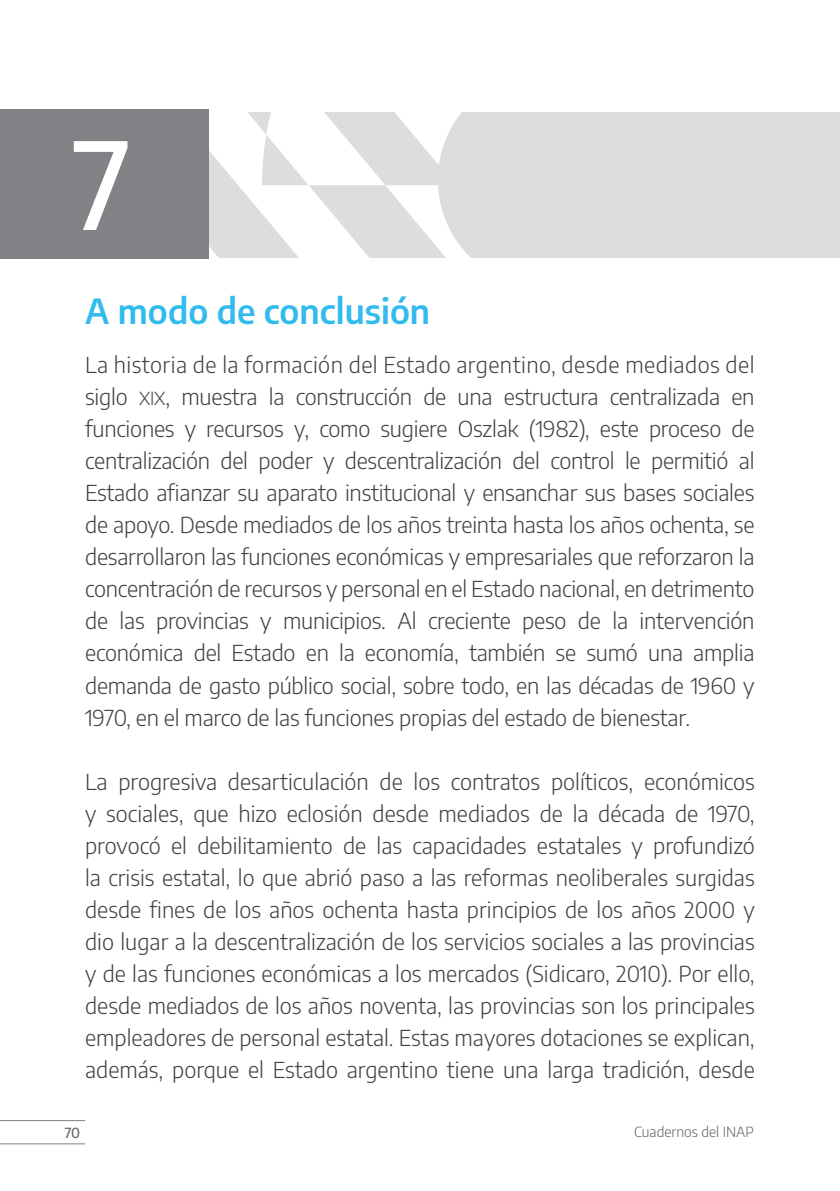
<style>
.page{position:relative;width:840px;height:1191px;background:#fff}
.page>*{position:absolute;margin:0;border:0;box-sizing:border-box;transform-origin:0 0}
.t1{font:500 120px "Encode Sans";color:#fff}
.t2{font:600 34px "Encode Sans";color:#32bbed}
.t3{font:300 22px/32px "Encode Sans";letter-spacing:-.01em;color:#414042;text-align:justify}
.t4{font:300 14px "Encode Sans";color:#636466}
.t5{font:500 14px "Encode Sans";color:#636466}
.s1{font-size:18px}
</style>
<div class="page">
<div style="left:191px;top:112px;width:648px;height:145px;background:#dcddde"></div>
<svg style="left:209px;top:112px;width:261px;height:145px"></svg>
<div style="left:0;top:109px;width:209px;height:149px;background:#808285"></div>
<hr style="left:0;top:1120px;width:85px;height:1px;background:#808285">
<hr style="left:0;top:1143px;width:85px;height:1px;background:#808285">
<h1 class="t1" style="left:73px;top:100px;width:59px">7</h1>
<h2 class="t2" style="left:85px;top:287px;width:346px">A modo de conclusión</h2>
<p class="t3" style="left:85px;top:348px;width:670px">La historia de la formación del Estado argentino, desde mediados del siglo <span class="s1">XIX</span>, muestra la construcción de una estructura centralizada en funciones y recursos y, como sugiere Oszlak (1982), este proceso de centralización del poder y descentralización del control le permitió al Estado afianzar su aparato institucional y ensanchar sus bases sociales de apoyo. Desde mediados de los años treinta hasta los años ochenta, se desarrollaron las funciones económicas y empresariales que reforzaron la concentración de recursos y personal en el Estado nacional, en detrimento de las provincias y municipios. Al creciente peso de la intervención económica del Estado en la economía, también se sumó una amplia demanda de gasto público social, sobre todo, en las décadas de 1960 y 1970, en el marco de las funciones propias del estado de bienestar.</p>
<p class="t3" style="left:85px;top:764px;width:670px">La progresiva desarticulación de los contratos políticos, económicos y sociales, que hizo eclosión desde mediados de la década de 1970, provocó el debilitamiento de las capacidades estatales y profundizó la crisis estatal, lo que abrió paso a las reformas neoliberales surgidas desde fines de los años ochenta hasta principios de los años 2000 y dio lugar a la descentralización de los servicios sociales a las provincias y de las funciones económicas a los mercados (Sidicaro, 2010). Por ello, desde mediados de los años noventa, las provincias son los principales empleadores de personal estatal. Estas mayores dotaciones se explican, además, porque el Estado argentino tiene una larga tradición, desde</p>
<p class="t5" style="left:65px;top:1122px;width:17px">70</p>
<p class="t4" style="left:633px;top:1122px;width:121px">Cuadernos del INAP</p>
</div>
